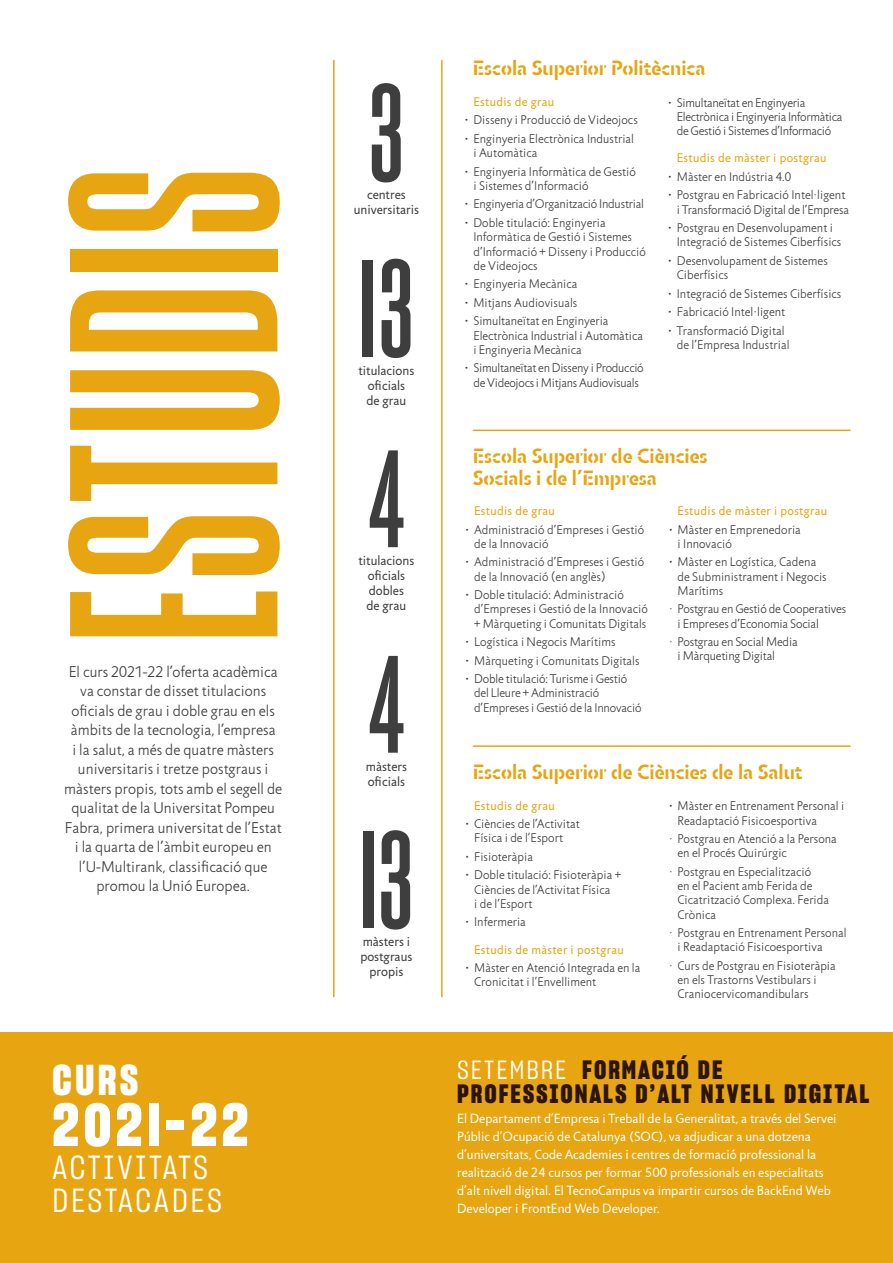
<style>
.page{position:relative;width:893px;height:1263px;background:#fff}
.page>*{position:absolute;margin:0;border:0;box-sizing:border-box;transform-origin:0 0}
.t1{font:289.05px "Sharp Grotesk Sm Bold 10";letter-spacing:.02em;color:#e7a512}
.t2{font:135px "Sharp Grotesk Sm Bold 10";color:#3e3e3f}
.t3{font:59.1px "Sharp Grotesk Bold 15";letter-spacing:.07em;color:#fff}
.t4{font:42px "Sharp Grotesk Bold 15";color:#fff}
.t5{font:32.85px/33px "Sharp Grotesk Book 15";letter-spacing:.075em;color:#fff}
.t6{font:25.95px/24px "Sharp Grotesk Bold 15";letter-spacing:.075em;color:#2b1500}
.t7{font:700 21px/22.5px "Jigsaw Stencil";color:#e7a512}
.t8{font:300 15.75px/19.5px "Jigsaw";letter-spacing:.005em;color:#3e3e3f;text-align:center}
.t9{font:13.5px/18px "Jigsaw";color:#fff}
.t10{font:13.5px/15px "Jigsaw";color:#3e3e3f;text-align:center}
.t11{font:300 12.75px/18.5px "Jigsaw";letter-spacing:.005em;color:#3e3e3f}
.t12{font:300 12.75px/14.2px "Jigsaw";letter-spacing:-.02em;color:#3e3e3f;text-align:center}
.t13{font:12.75px/18.5px "Jigsaw";letter-spacing:.025em;color:#e7a512}
.s1{font-weight:400;color:#e7a512}
.s2{font-weight:700}
.s3{font-weight:700;color:#3e3e3f}
.s4{font-weight:300;color:#3e3e3f}
.s5{font-family:"Sharp Grotesk Book 15";color:#fff}
</style>
<div class="page">
<div style="left:0;top:1033px;width:893px;height:230px;background:#e7a512"></div>
<hr style="left:473px;top:430px;width:377px;height:1px;background:#e7a512">
<hr style="left:473px;top:745px;width:377px;height:2px;background:#e7a512">
<hr style="left:333px;top:61px;width:2px;height:936px;background:#e7a512">
<hr style="left:441px;top:61px;width:2px;height:936px;background:#e7a512">
<h1 class="t1" style="left:2px;top:644px;width:479px;rotate:-90deg">EstudIs</h1>
<p class="t8" style="left:64px;top:662px;width:219px">El curs 2021-22 l’oferta acadèmica va constar de disset titulacions oficials de grau i doble grau en els àmbits de la tecnologia, l’empresa<br>i la salut, a més de quatre màsters universitaris i tretze postgraus i màsters propis, tots amb el segell de qualitat de la Universitat Pompeu Fabra, primera universitat de l’Estat i la quarta de l’àmbit europeu en l’U-Multirank, classificació que promou la Unió Europea.</p>
<h3 class="t4" style="left:52px;top:1051px;width:88px">CURS</h3>
<h3 class="t3" style="left:52px;top:1084px;width:198px">202I-22</h3>
<h3 class="t5" style="left:52px;top:1149px;width:171px">ACTIVITATS<br>DESTACADES</h3>
<h2 class="t2" style="left:369px;top:52px;width:37px">3</h2>
<p class="t10" style="left:354px;top:187px;width:67px">centres universitaris</p>
<h2 class="t2" style="left:359px;top:228px;width:56px">I3</h2>
<p class="t10" style="left:358px;top:363px;width:57px">titulacions oficials<br>de grau</p>
<h2 class="t2" style="left:368px;top:418px;width:37px">4</h2>
<p class="t10" style="left:358px;top:553px;width:57px">titulacions oficials dobles<br>de grau</p>
<h2 class="t2" style="left:368px;top:624px;width:37px">4</h2>
<p class="t10" style="left:366px;top:759px;width:43px;text-align:left">màsters oficials</p>
<h2 class="t2" style="left:359px;top:799px;width:56px">I3</h2>
<p class="t10" style="left:360px;top:934px;width:54px">màsters i postgraus propis</p>
<h3 class="t7" style="left:473px;top:56px;width:234px">Escola Superior Politècnica</h3>
<p class="t11" style="left:465px;top:93px;width:174px;text-indent:9px"><span class="s1">Estudis de grau<br></span><span class="s2">·</span> Disseny i Producció de Videojocs <span class="s2">·</span> Enginyeria Electrònica Industrial</p>
<p class="t11" style="left:465px;top:144px;width:173px;text-indent:9px">i Automàtica<br><span class="s2">·</span> Enginyeria Informàtica de Gestió</p>
<p class="t11" style="left:465px;top:177px;width:181px;text-indent:9px">i Sistemes d’Informació<br><span class="s2">·</span> Enginyeria d’Organització Industrial <span class="s2">·</span> Doble titulació: Enginyeria</p>
<p class="t11" style="left:473px;top:230px;width:174px;line-height:14.2px">Informàtica de Gestió i Sistemes d’Informació + Disseny i Producció de Videojocs</p>
<p class="t11" style="left:465px;top:275px;width:145px"><span class="s2">·</span> Enginyeria Mecànica<br><span class="s2">·</span> Mitjans Audiovisuals<br><span class="s2">·</span> Simultaneïtat en Enginyeria</p>
<p class="t11" style="left:473px;top:329px;width:171px;line-height:14.2px">Electrònica Industrial i Automàtica i Enginyeria Mecànica</p>
<p class="t12" style="left:465px;top:361px;width:180px"><span class="s2">·</span> Simultaneïtat en Disseny i Producció de Videojocs i Mitjans Audiovisuals</p>
<p class="t12" style="left:677px;top:96px;width:167px;text-align:left;text-indent:-9px"><span class="s2">·</span> Simultaneïtat en Enginyeria<br>Electrònica i Enginyeria Informàtica de Gestió i Sistemes d’Informació</p>
<p class="t11" style="left:668px;top:149px;width:179px;text-indent:9px"><span class="s1">Estudis de màster i postgrau<br></span><span class="s2">·</span> Màster en Indústria 4.0<br><span class="s2">·</span> Postgrau en Fabricació Intel·ligent</p>
<p class="t11" style="left:668px;top:201px;width:182px;text-indent:9px">i Transformació Digital de l’Empresa <span class="s2">·</span> Postgrau en Desenvolupament i</p>
<p class="t11" style="left:668px;top:233px;width:175px;text-indent:9px">Integració de Sistemes Ciberfísics <span class="s2">·</span> Desenvolupament de Sistemes</p>
<p class="t11" style="left:668px;top:266px;width:175px;text-indent:9px">Ciberfísics<br><span class="s2">·</span> Integració de Sistemes Ciberfísics <span class="s2">·</span> Fabricació Intel·ligent<br><span class="s2">·</span> Transformació Digital</p>
<p class="t11" style="left:677px;top:336px;width:114px">de l’Empresa Industrial</p>
<h3 class="t7" style="left:473px;top:445px;width:236px">Escola Superior de Ciències<br>Socials i de l’Empresa</h3>
<p class="t11" style="left:466px;top:502px;width:180px;text-indent:9px"><span class="s1">Estudis de grau<br></span><span class="s2">·</span> Administració d’Empreses i Gestió</p>
<p class="t11" style="left:466px;top:535px;width:180px;text-indent:9px">de la Innovació<br><span class="s2">·</span> Administració d’Empreses i Gestió</p>
<p class="t11" style="left:466px;top:567px;width:160px;text-indent:9px">de la Innovació (en anglès)<br><span class="s2">·</span> Doble titulació: Administració</p>
<p class="t11" style="left:474px;top:602px;width:175px;line-height:14.2px">d’Empreses i Gestió de la Innovació + Màrqueting i Comunitats Digitals</p>
<p class="t11" style="left:466px;top:633px;width:175px"><span class="s2">·</span> Logística i Negocis Marítims<br><span class="s2">·</span> Màrqueting i Comunitats Digitals <span class="s2">·</span> Doble titulació: Turisme i Gestió</p>
<p class="t11" style="left:474px;top:686px;width:169px;line-height:14.2px">del Lleure + Administració d’Empreses i Gestió de la Innovació</p>
<p class="t13" style="left:669px;top:502px;width:160px;text-indent:9px">Estudis de màster i postgrau <span class="s3">·</span> <span class="s4">Màster en Emprenedoria</span></p>
<p class="t11" style="left:669px;top:535px;width:149px;text-indent:9px">i Innovació<br><span class="s2">·</span> Màster en Logística, Cadena</p>
<p class="t11" style="left:677px;top:570px;width:151px;line-height:14.2px">de Subministrament i Negocis<br>Marítims</p>
<p class="t11" style="left:677px;top:602px;width:170px;line-height:14.2px;text-indent:-9px">· Postgrau en Gestió de Cooperatives i Empreses d’Economia Social</p>
<p class="t11" style="left:677px;top:635px;width:122px;line-height:14.2px;text-indent:-9px">· Postgrau en Social Media i Màrqueting Digital</p>
<h3 class="t7" style="left:473px;top:761px;width:331px">Escola Superior de Ciències de la Salut</h3>
<p class="t11" style="left:466px;top:796px;width:116px;text-indent:9px"><span class="s1">Estudis de grau<br></span><span class="s2">·</span> Ciències de l’Activitat</p>
<p class="t11" style="left:466px;top:829px;width:157px;text-indent:9px">Física i de l’Esport<br><span class="s2">·</span> Fisioteràpia<br><span class="s2">·</span> Doble titulació: Fisioteràpia +</p>
<p class="t11" style="left:474px;top:883px;width:138px;line-height:14.2px">Ciències de l’Activitat Física i de l’Esport</p>
<p class="t13" style="left:474px;top:909px;width:151px;line-height:27.3px;text-indent:-9px"><span class="s3">·</span> <span class="s4">Infermeria<br></span>Estudis de màster i postgrau</p>
<p class="t11" style="left:474px;top:961px;width:168px;line-height:14.2px;text-indent:-9px"><span class="s2">·</span> Màster en Atenció Integrada en la<br>Cronicitat i l’Envelliment</p>
<p class="t11" style="left:677px;top:799px;width:168px;line-height:14.2px;text-indent:-9px"><span class="s2">·</span> Màster en Entrenament Personal i<br>Readaptació Fisicoesportiva</p>
<p class="t11" style="left:677px;top:832px;width:161px;line-height:14.2px;text-indent:-9px">· Postgrau en Atenció a la Persona en el Procés Quirúrgic</p>
<p class="t11" style="left:677px;top:865px;width:153px;line-height:14.2px;text-indent:-9px">· Postgrau en Especialització<br>en el Pacient amb Ferida de<br>Cicatrització Complexa. Ferida<br>Crònica</p>
<p class="t11" style="left:677px;top:926px;width:170px;line-height:14.2px;text-indent:-9px">· Postgrau en Entrenament Personal i Readaptació Fisicoesportiva</p>
<p class="t11" style="left:677px;top:959px;width:160px;line-height:14.2px;text-indent:-9px">· Curs de Postgrau en Fisioteràpia en els Trastorns Vestibulars i<br>Craniocervicomandibulars</p>
<h3 class="t6" style="left:457px;top:1057px;width:414px"><span class="s5">SETEMBRE</span> FORMACIÓ DE<br>PROFESSIONALS D’ALT NIVELL DIGITAL</h3>
<p class="t9" style="left:457px;top:1109px;width:381px">El Departament d’Empresa i Treball de la Generalitat, a través del Servei Públic d’Ocupació de Catalunya (SOC), va adjudicar a una dotzena d’universitats, Code Academies i centres de formació professional la realització de 24 cursos per formar 500 professionals en especialitats d’alt nivell digital. El TecnoCampus va impartir cursos de BackEnd Web Developer i FrontEnd Web Developer.</p>
</div>
